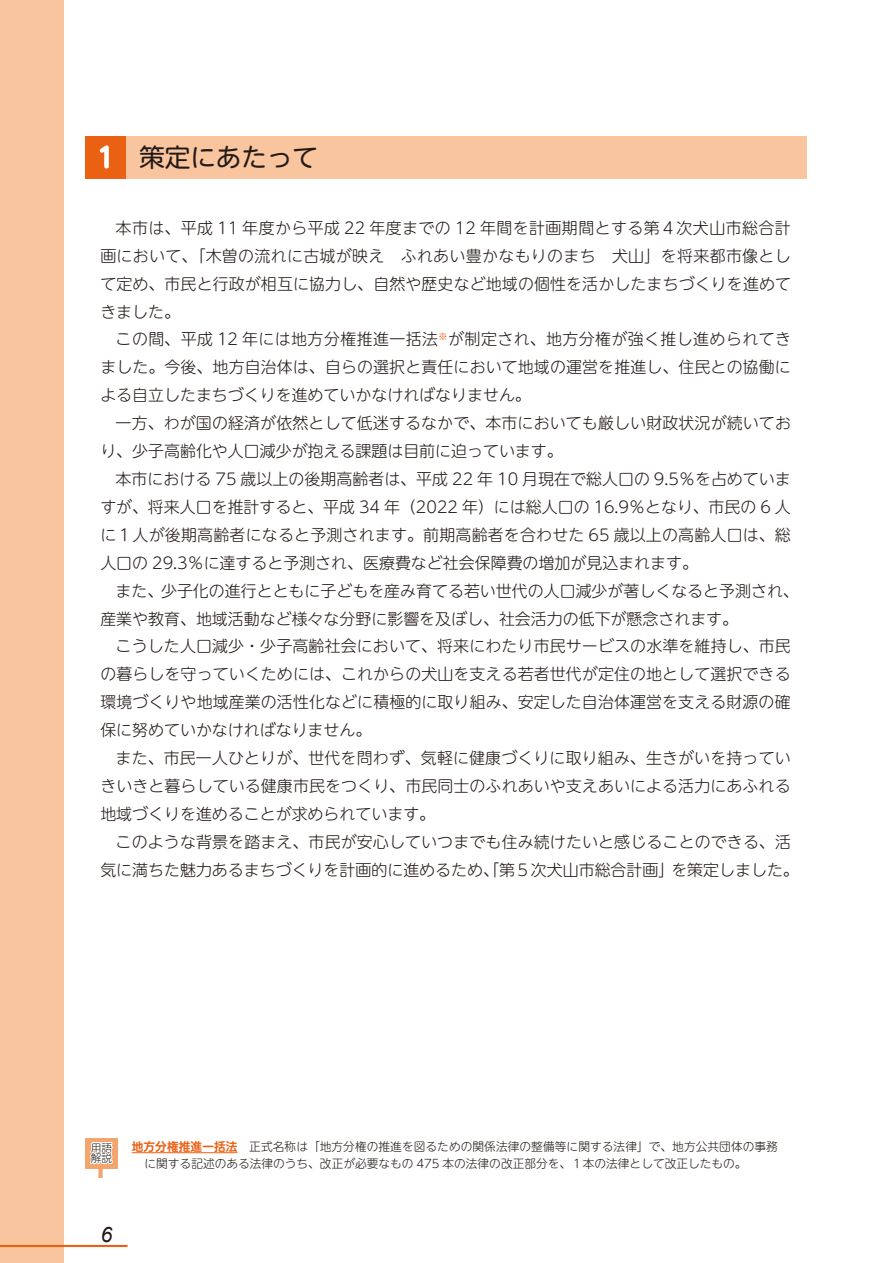
<style>
.page{position:relative;width:893px;height:1263px;background:#fff}
.page>*{position:absolute;margin:0;border:0;box-sizing:border-box;transform-origin:0 0}
.t1{font:25.5px "UD Shin M Go Pro";color:#231916}
.t2{font:italic 21.3px "Arial";color:#231916}
.t3{font:300 15.9px/27.9px "UD Shin M Go Pro";color:#231916;text-align:justify}
.t4{font:300 11.7px/17px "UD Shin M Go Pro";color:#231916}
.t5{font:300 10.65px/10.6px "UD Shin M Go Pro";color:#231916}
.s1{color:#fff}
.s2{font-family:"UD Shin M Go Pro De";font-weight:700;color:#eb6114}
</style>
<div class="page">
<div style="left:0;top:0;width:64px;height:1263px;background:#f8c59e"></div>
<hr style="left:0;top:1245px;width:128px;height:2px;background:#eb6114">
<div style="left:85px;top:136px;width:42px;height:43px;background:#eb6114"></div>
<div style="left:127px;top:136px;width:680px;height:43px;background:#f8c59e"></div>
<svg style="left:99px;top:145px;width:10px;height:24px"></svg>
<hr style="left:132px;top:1152px;width:106px;height:1px;background:#eb6114">
<div style="left:98px;top:1150px;width:5px;height:28px;background:#f4a56d"></div>
<div style="left:85px;top:1138px;width:33px;height:31px;background:#f4a56d"></div>
<svg style="left:90px;top:1142px;width:23px;height:23px"></svg>
<h1 class="t1" style="left:93px;top:137px;width:226px"><span class="s1">１</span> 策定にあたって</h1>
<p class="t3" style="left:100px;top:213px;width:692px;text-indent:15px">本市は、平成 11 年度から平成 22 年度までの 12 年間を計画期間とする第４次犬山市総合計画において、「木曽の流れに古城が映え　ふれあい豊かなもりのまち　犬山」を将来都市像として定め、市民と行政が相互に協力し、自然や歴史など地域の個性を活かしたまちづくりを進めてきました。</p>
<p class="t3" style="left:100px;top:325px;width:692px;text-indent:15px">この間、平成 12 年には地方分権推進一括法<sup>※</sup>が制定され、地方分権が強く推し進められてきました。今後、地方自治体は、自らの選択と責任において地域の運営を推進し、住民との協働による自立したまちづくりを進めていかなければなりません。</p>
<p class="t3" style="left:100px;top:408px;width:692px;text-indent:15px">一方、わが国の経済が依然として低迷するなかで、本市においても厳しい財政状況が続いており、少子高齢化や人口減少が抱える課題は目前に迫っています。</p>
<p class="t3" style="left:100px;top:464px;width:692px;text-indent:15px">本市における 75 歳以上の後期高齢者は、平成 22 年 10 月現在で総人口の 9.5％を占めていますが、将来人口を推計すると、平成 34 年（2022 年）には総人口の 16.9％となり、市民の 6 人に１人が後期高齢者になると予測されます。前期高齢者を合わせた 65 歳以上の高齢人口は、総人口の 29.3％に達すると予測され、医療費など社会保障費の増加が見込まれます。</p>
<p class="t3" style="left:100px;top:576px;width:700px;text-indent:15px">また、少子化の進行とともに子どもを産み育てる若い世代の人口減少が著しくなると予測され、産業や教育、地域活動など様々な分野に影響を及ぼし、社会活力の低下が懸念されます。</p>
<p class="t3" style="left:100px;top:632px;width:692px;text-indent:15px">こうした人口減少・少子高齢社会において、将来にわたり市民サービスの水準を維持し、市民の暮らしを守っていくためには、これからの犬山を支える若者世代が定住の地として選択できる環境づくりや地域産業の活性化などに積極的に取り組み、安定した自治体運営を支える財源の確保に努めていかなければなりません。</p>
<p class="t3" style="left:100px;top:743px;width:692px;text-indent:15px">また、市民一人ひとりが、世代を問わず、気軽に健康づくりに取り組み、生きがいを持っていきいきと暮らしている健康市民をつくり、市民同士のふれあいや支えあいによる活力にあふれる地域づくりを進めることが求められています。</p>
<p class="t3" style="left:100px;top:827px;width:700px;text-align:center">このような背景を踏まえ、市民が安心していつまでも住み続けたいと感じることのできる、活<br>気に満ちた魅力あるまちづくりを計画的に進めるため、「第５次犬山市総合計画」を策定しました。</p>
<p class="t5" style="left:91px;top:1142px;width:23px">用語解説</p>
<p class="t4" style="left:145px;top:1137px;width:635px;text-indent:-13px"><span class="s2">地方分権推進一括法</span>　正式名称は「地方分権の推進を図るための関係法律の整備等に関する法律」で、地方公共団体の事務に関する記述のある法律のうち、改正が必要なもの 475 本の法律の改正部分を、１本の法律として改正したもの。</p>
<h2 class="t2" style="left:100px;top:1221px;width:13px">6</h2>
</div>
